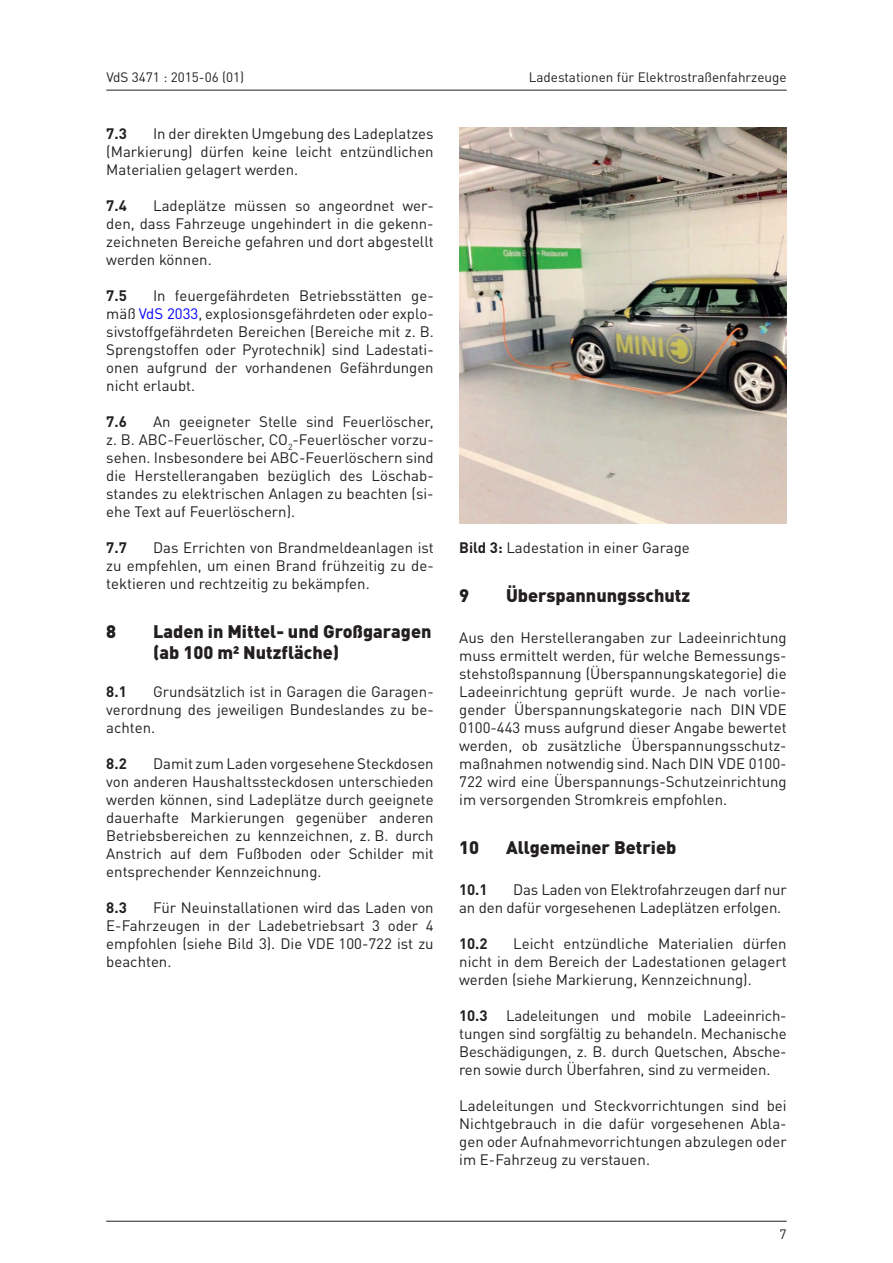
<style>
.page{position:relative;width:893px;height:1263px;background:#fff}
.page>*{position:absolute;margin:0;border:0;box-sizing:border-box;transform-origin:0 0}
.t1{font:900 18px/21.6px "DIN Pro";color:#231f20}
.t2{font:15px/18px "DIN Pro";color:#231f20;text-align:justify}
.t3{font:700 15px "DIN Pro";color:#231f20}
.t4{font:13.5px "DIN Pro";color:#231f20}
.s1{color:#00f}
.s2{font-weight:700}
</style>
<div class="page">
<hr style="left:106px;top:90px;width:681px;height:1px;background:#231f20">
<hr style="left:106px;top:1221px;width:681px;height:1px;background:#231f20">
<img style="left:459px;top:128px;width:328px;height:395px">
<p class="t4" style="left:106px;top:67px;width:139px">VdS 3471 : 2015-06 (01)</p>
<p class="t4" style="left:529px;top:67px;width:260px">Ladestationen für Elektrostraßenfahrzeuge</p>
<p class="t3" style="left:106px;top:121px;width:22px">7.3</p>
<p class="t2" style="left:106px;top:123px;width:329px;text-indent:47px">In der direkten Umgebung des Ladeplatzes (Markierung) dürfen keine leicht entzündlichen Materialien gelagert werden.</p>
<p class="t3" style="left:106px;top:193px;width:22px">7.4</p>
<p class="t2" style="left:106px;top:195px;width:329px;text-indent:47px">Ladeplätze müssen so angeordnet wer&shy;den, dass Fahrzeuge ungehindert in die gekenn&shy;zeichneten Bereiche gefahren und dort abgestellt werden können.</p>
<p class="t3" style="left:106px;top:283px;width:22px">7.5</p>
<p class="t2" style="left:106px;top:285px;width:329px;text-indent:47px">In feuergefährdeten Betriebsstätten ge&shy;mäß <span class="s1">VdS 2033</span>, explosionsgefährdeten oder explo&shy;sivstoffgefährdeten Bereichen (Bereiche mit z. B.<br>Sprengstoffen oder Pyrotechnik) sind Ladestati&shy;onen aufgrund der vorhandenen Gefährdungen nicht erlaubt.</p>
<p class="t3" style="left:106px;top:409px;width:22px">7.6</p>
<p class="t2" style="left:106px;top:411px;width:329px;text-indent:47px">An geeigneter Stelle sind Feuerlöscher, z. B. ABC-Feuerlöscher, CO<sub>2</sub>-Feuerlöscher vorzu&shy;sehen. Insbesondere bei ABC-Feuerlöschern sind die Herstellerangaben bezüglich des Löschab&shy;standes zu elektrischen Anlagen zu beachten (si&shy;ehe Text auf Feuerlöschern).</p>
<p class="t3" style="left:106px;top:535px;width:22px">7.7</p>
<p class="t2" style="left:106px;top:537px;width:329px;text-indent:47px">Das Errichten von Brandmeldeanlagen ist zu empfehlen, um einen Brand frühzeitig zu de&shy;tektieren und rechtzeitig zu bekämpfen.</p>
<p class="t1" style="left:106px;top:618px;width:12px">8</p>
<p class="t1" style="left:153px;top:618px;width:280px">Laden in Mittel- und Großgaragen (ab 100 m² Nutzfläche)</p>
<p class="t3" style="left:106px;top:679px;width:22px">8.1</p>
<p class="t2" style="left:106px;top:681px;width:329px;text-indent:47px">Grundsätzlich ist in Garagen die Garagen&shy;verordnung des jeweiligen Bundeslandes zu be&shy;achten.</p>
<p class="t3" style="left:106px;top:751px;width:22px">8.2</p>
<p class="t2" style="left:106px;top:753px;width:329px;text-indent:47px">Damit zum Laden vorgesehene Steckdosen von anderen Haushaltssteckdosen unterschieden werden können, sind Ladeplätze durch geeignete dauerhafte Markierungen gegenüber anderen Betriebsbereichen zu kennzeichnen, z. B. durch Anstrich auf dem Fußboden oder Schilder mit entsprechender Kennzeichnung.</p>
<p class="t3" style="left:106px;top:895px;width:22px">8.3</p>
<p class="t2" style="left:106px;top:897px;width:329px;text-indent:47px">Für Neuinstallationen wird das Laden von E-Fahrzeugen in der Ladebetriebsart 3 oder 4 empfohlen (siehe Bild 3). Die VDE 100-722 ist zu beachten.</p>
<p class="t2" style="left:459px;top:537px;width:232px"><span class="s2">Bild 3:</span> Ladestation in einer Garage</p>
<p class="t1" style="left:459px;top:582px;width:12px">9</p>
<p class="t1" style="left:506px;top:582px;width:186px">Überspannungsschutz</p>
<p class="t2" style="left:459px;top:627px;width:329px">Aus den Herstellerangaben zur Ladeeinrichtung muss ermittelt werden, für welche Bemessungs&shy;stehstoßspannung (Überspannungskategorie) die Ladeeinrichtung geprüft wurde. Je nach vorlie&shy;gender Überspannungskategorie nach DIN VDE 0100-443 muss aufgrund dieser Angabe bewertet werden, ob zusätzliche Überspannungsschutz&shy;maßnahmen notwendig sind. Nach DIN VDE 0100- 722 wird eine Überspannungs-Schutzeinrichtung im versorgenden Stromkreis empfohlen.</p>
<p class="t1" style="left:459px;top:834px;width:22px">10</p>
<p class="t1" style="left:506px;top:834px;width:172px">Allgemeiner Betrieb</p>
<p class="t3" style="left:459px;top:877px;width:30px">10.1</p>
<p class="t2" style="left:459px;top:879px;width:329px;text-indent:54px">Das Laden von Elektrofahrzeugen darf nur an den dafür vorgesehenen Ladeplätzen erfolgen.</p>
<p class="t3" style="left:459px;top:931px;width:30px">10.2</p>
<p class="t2" style="left:459px;top:933px;width:329px;text-indent:54px">Leicht entzündliche Materialien dürfen nicht in dem Bereich der Ladestationen gelagert werden (siehe Markierung, Kennzeichnung).</p>
<p class="t2" style="left:459px;top:1005px;width:329px"><span class="s2">10.3</span> Ladeleitungen und mobile Ladeeinrich&shy;tungen sind sorgfältig zu behandeln. Mechanische Beschädigungen, z. B. durch Quetschen, Absche&shy;ren sowie durch Überfahren, sind zu vermeiden.</p>
<p class="t2" style="left:459px;top:1095px;width:329px">Ladeleitungen und Steckvorrichtungen sind bei Nichtgebrauch in die dafür vorgesehenen Abla&shy;gen oder Aufnahmevorrichtungen abzulegen oder im E-Fahrzeug zu verstauen.</p>
<p class="t4" style="left:780px;top:1224px;width:9px">7</p>
</div>
